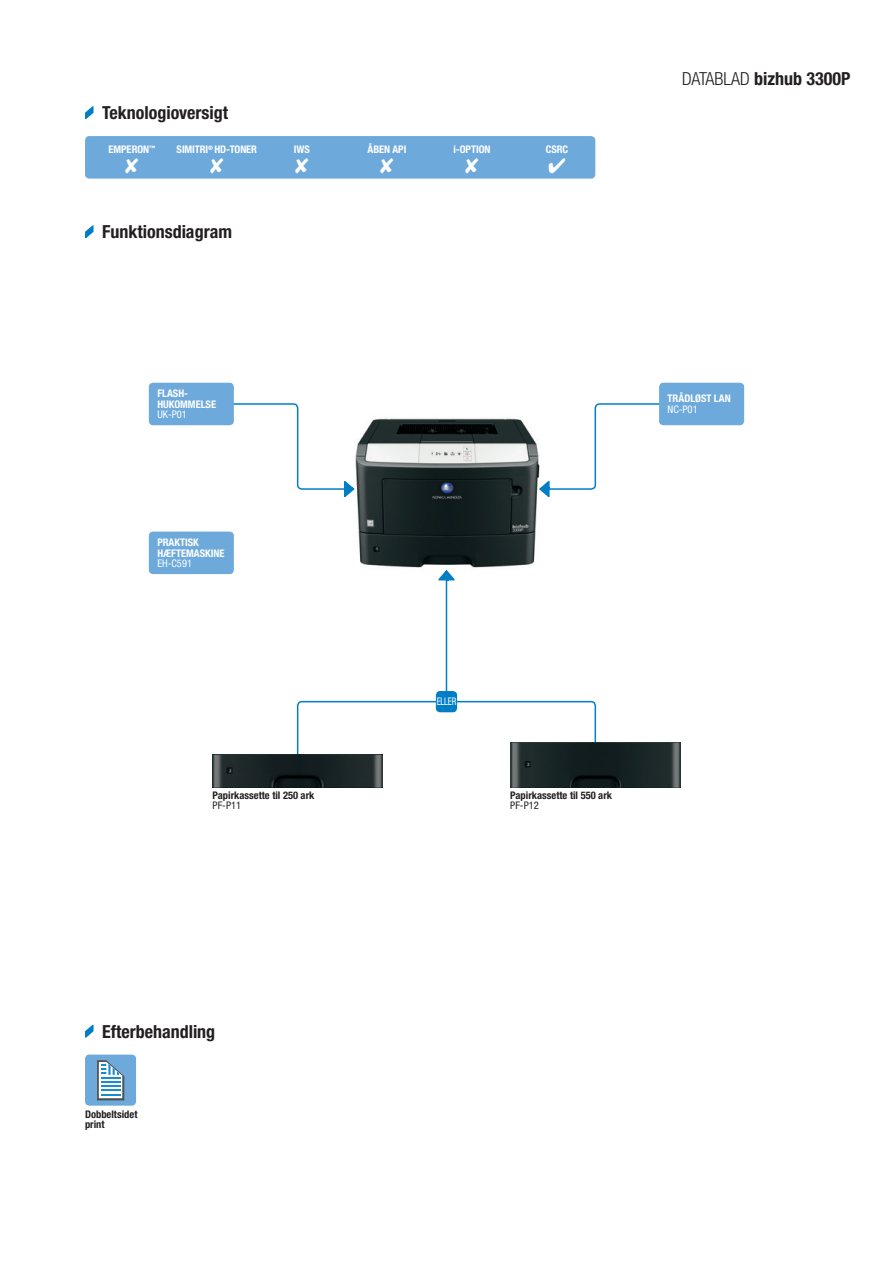
<style>
.page{position:relative;width:893px;height:1263px;background:#fff}
.page>*{position:absolute;margin:0;border:0;box-sizing:border-box;transform-origin:0 0}
.Bro_Inside_SUBHEAD_B{font:700 condensed 18px "Helvetica Neue LTW1 G";color:#231f20}
.Bro_Inside_ICON_SUBL{font:700 condensed 10.5px/10.5px "Helvetica Neue LTW1 G";color:#231f20}
.Bro_Inside_WORKFLOW{font:700 condensed 10.5px/10.5px "Helvetica Neue LTW1 G";color:#fff}
.Bro_Inside_TECHNOLOG{font:700 condensed 10.5px "Helvetica Neue LTW1 G";color:#fff}
.Bro_Inside_WORKFLOW-2{font:condensed 10.5px "Helvetica Neue LTW1 G";letter-spacing:-.03em;color:#fff;scale:.84 1}
.s1{font-weight:300}
.s2{font-weight:400}
</style>
<div class="page">
<img style="left:357px;top:418px;width:180px;height:170px">
<div style="left:659px;top:383px;width:85px;height:42px;background:#6da9db;border-radius:4px"></div>
<svg style="left:449px;top:700px;width:148px;height:42px"></svg>
<svg style="left:296px;top:700px;width:145px;height:54px"></svg>
<svg style="left:85px;top:225px;width:9px;height:14px"></svg>
<svg style="left:85px;top:1024px;width:9px;height:14px"></svg>
<div style="left:85px;top:1054px;width:51px;height:52px;background:#6da9db;border-radius:4px"></div>
<svg style="left:97px;top:1076px;width:28px;height:25px"></svg>
<svg style="left:97px;top:1060px;width:27px;height:40px"></svg>
<div style="left:149px;top:531px;width:85px;height:43px;background:#6da9db;border-radius:4px"></div>
<svg style="left:537px;top:402px;width:171px;height:95px"></svg>
<svg style="left:438px;top:568px;width:17px;height:13px"></svg>
<hr style="left:446px;top:579px;width:1px;height:117px;background:#007ec5">
<div style="left:149px;top:383px;width:85px;height:42px;background:#6da9db;border-radius:4px"></div>
<div style="left:436px;top:691px;width:21px;height:21px;background:#007ec5;border-radius:4px"></div>
<svg style="left:85px;top:106px;width:9px;height:14px"></svg>
<svg style="left:184px;top:402px;width:173px;height:95px"></svg>
<div style="left:85px;top:136px;width:510px;height:43px;background:#6da9db;border-radius:4px"></div>
<img style="left:213px;top:754px;width:170px;height:33px">
<img style="left:510px;top:742px;width:170px;height:45px">
<p class="Bro_Inside_SUBHEAD_B" style="left:102px;top:102px;width:128px">Teknologioversigt</p>
<p class="Bro_Inside_TECHNOLOG" style="left:108px;top:143px;width:48px">EMPERON<sup>™</sup></p>
<p class="Bro_Inside_TECHNOLOG" style="left:177px;top:143px;width:82px">SIMITRI<sup>®</sup> HD-TONER</p>
<p class="Bro_Inside_TECHNOLOG" style="left:294px;top:143px;width:18px">IWS</p>
<p class="Bro_Inside_TECHNOLOG" style="left:367px;top:143px;width:40px">ÅBEN API</p>
<p class="Bro_Inside_TECHNOLOG" style="left:453px;top:143px;width:39px">i-OPTION</p>
<p class="Bro_Inside_TECHNOLOG" style="left:546px;top:143px;width:24px">CSRC</p>
<p class="Bro_Inside_SUBHEAD_B" style="left:102px;top:221px;width:132px">Funktionsdiagram</p>
<h1 class="Bro_Inside_SUBHEAD_B" style="left:682px;top:68px;width:170px"><span class="s1">DATABLAD</span> bizhub 3300P</h1>
<p class="Bro_Inside_WORKFLOW" style="left:157px;top:388px;width:60px">FLASH-<br>HUKOMMELSE<br><span class="s2">UK-P01</span></p>
<p class="Bro_Inside_WORKFLOW" style="left:157px;top:537px;width:43px">PRAKTISK</p>
<p class="Bro_Inside_WORKFLOW" style="left:157px;top:548px;width:69px">HÆFTEMASKINE<br><span class="s2">EH-C591</span></p>
<p class="Bro_Inside_WORKFLOW-2" style="left:437px;top:695px;width:25px">ELLER</p>
<p class="Bro_Inside_ICON_SUBL" style="left:213px;top:790px;width:103px">Papirkassette til 250 ark<br><span class="s2">PF-P11</span></p>
<p class="Bro_Inside_ICON_SUBL" style="left:510px;top:790px;width:103px">Papirkassette til 550 ark<br><span class="s2">PF-P12</span></p>
<p class="Bro_Inside_WORKFLOW" style="left:668px;top:394px;width:65px">TRÅDLØST LAN<br><span class="s2">NC-P01</span></p>
<p class="Bro_Inside_SUBHEAD_B" style="left:102px;top:1020px;width:115px">Efterbehandling</p>
<p class="Bro_Inside_ICON_SUBL" style="left:85px;top:1109px;width:54px">Dobbeltsidet print</p>
</div>
